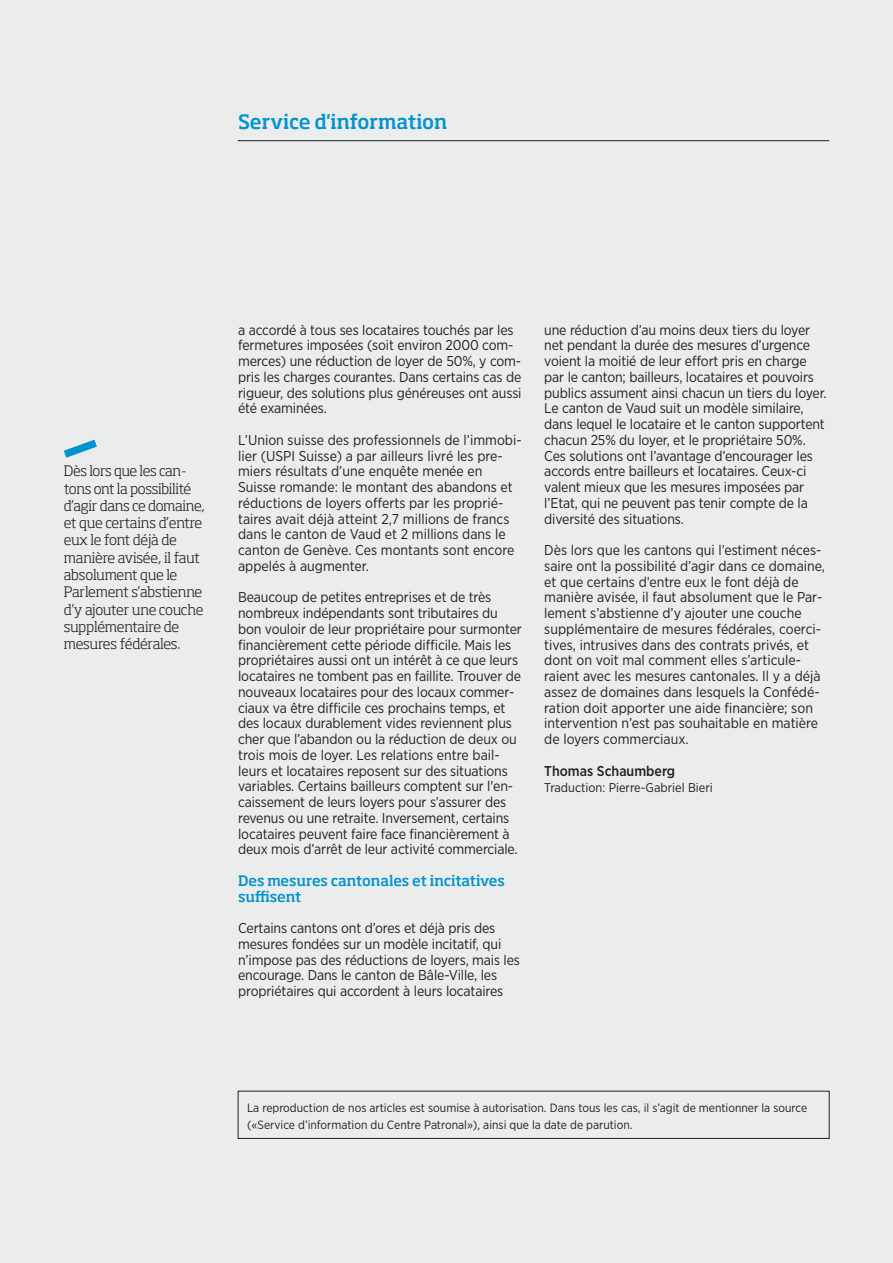
<style>
.page{position:relative;width:893px;height:1263px;background:#ebecec}
.page>*{position:absolute;margin:0;border:0;box-sizing:border-box;transform-origin:0 0}
.t1{font:500 19.5px "Soho Std";letter-spacing:-.01em;color:#0093d0}
.Texte_courant{font:14.25px/15.8px "Gotham Narrow";letter-spacing:-.01em;color:#231f20}
.Exergue{font:300 14.25px/17.2px "Soho Std";letter-spacing:-.025em;color:#231f20}
.Titre_texte_courant{font:500 14.25px/15.8px "Soho Std";letter-spacing:-.01em;color:#0093d0}
.Texte_courant-2{font:500 14.25px "Gotham Narrow";color:#231f20}
.Texte_courant-3{font:12.75px "Gotham Narrow";color:#231f20}
.t2{font:12px/16.5px "Gotham Narrow";color:#231f20}
</style>
<div class="page">
<hr style="left:238px;top:140px;width:591px;height:1px;background:#231f20">
<div style="left:238px;top:1091px;width:592px;height:48px;border:1px solid #231f20"></div>
<svg style="left:64px;top:440px;width:33px;height:18px"></svg>
<h1 class="t1" style="left:238px;top:110px;width:211px">Service d'information</h1>
<p class="Exergue" style="left:64px;top:462px;width:143px">Dès lors que les can&shy;tons ont la possibilité d’agir dans ce domaine, et que certains d’entre eux le font déjà de manière avisée, il faut absolument que le<br>Parlement s’abstienne d’y ajouter une couche supplémentaire de mesures fédérales.</p>
<p class="Texte_courant" style="left:238px;top:321px;width:285px">a accordé à tous ses locataires touchés par les fermetures imposées (soit environ 2000 com&shy;merces) une réduction de loyer de 50%, y com&shy;pris les charges courantes. Dans certains cas de rigueur, des solutions plus généreuses ont aussi été examinées.</p>
<p class="Texte_courant" style="left:238px;top:432px;width:285px">L’Union suisse des professionnels de l’immobi&shy;lier (USPI Suisse) a par ailleurs livré les pre&shy;miers résultats d’une enquête menée en Suisse romande: le montant des abandons et réductions de loyers offerts par les proprié&shy;taires avait déjà atteint 2,7 millions de francs dans le canton de Vaud et 2 millions dans le canton de Genève. Ces montants sont encore appelés à augmenter.</p>
<p class="Texte_courant" style="left:238px;top:589px;width:285px">Beaucoup de petites entreprises et de très nombreux indépendants sont tributaires du bon vouloir de leur propriétaire pour surmonter financièrement cette période difficile. Mais les propriétaires aussi ont un intérêt à ce que leurs locataires ne tombent pas en faillite. Trouver de nouveaux locataires pour des locaux commer&shy;ciaux va être difficile ces prochains temps, et des locaux durablement vides reviennent plus cher que l’abandon ou la réduction de deux ou trois mois de loyer. Les relations entre bail&shy;leurs et locataires reposent sur des situations variables. Certains bailleurs comptent sur l'en&shy;caissement de leurs loyers pour s’assurer des revenus ou une retraite. Inversement, certains locataires peuvent faire face financièrement à deux mois d’arrêt de leur activité commerciale.</p>
<p class="Titre_texte_courant" style="left:238px;top:872px;width:268px">Des mesures cantonales et incitatives suffisent</p>
<p class="Texte_courant" style="left:238px;top:920px;width:283px">Certains cantons ont d’ores et déjà pris des mesures fondées sur un modèle incitatif, qui n’impose pas des réductions de loyers, mais les encourage. Dans le canton de Bâle-Ville, les propriétaires qui accordent à leurs locataires</p>
<p class="Texte_courant" style="left:544px;top:321px;width:284px">une réduction d’au moins deux tiers du loyer net pendant la durée des mesures d’urgence voient la moitié de leur effort pris en charge par le canton; bailleurs, locataires et pouvoirs publics assument ainsi chacun un tiers du loyer.<br>Le canton de Vaud suit un modèle similaire, dans lequel le locataire et le canton supportent chacun 25% du loyer, et le propriétaire 50%.<br>Ces solutions ont l’avantage d’encourager les accords entre bailleurs et locataires. Ceux-ci valent mieux que les mesures imposées par l’Etat, qui ne peuvent pas tenir compte de la diversité des situations.</p>
<p class="Texte_courant" style="left:544px;top:542px;width:282px">Dès lors que les cantons qui l’estiment néces&shy;saire ont la possibilité d’agir dans ce domaine, et que certains d’entre eux le font déjà de manière avisée, il faut absolument que le Par&shy;lement s’abstienne d’y ajouter une couche supplémentaire de mesures fédérales, coerci&shy;tives, intrusives dans des contrats privés, et dont on voit mal comment elles s’articule&shy;raient avec les mesures cantonales. Il y a déjà assez de domaines dans lesquels la Confédé&shy;ration doit apporter une aide financière; son intervention n’est pas souhaitable en matière de loyers commerciaux.</p>
<p class="Texte_courant-2" style="left:544px;top:761px;width:132px">Thomas Schaumberg</p>
<p class="Texte_courant-3" style="left:544px;top:779px;width:170px">Traduction: Pierre-Gabriel Bieri</p>
<p class="t2" style="left:247px;top:1099px;width:562px">La reproduction de nos articles est soumise à autorisation. Dans tous les cas, il s’agit de mentionner la source («Service d’information du Centre Patronal»), ainsi que la date de parution.</p>
</div>
